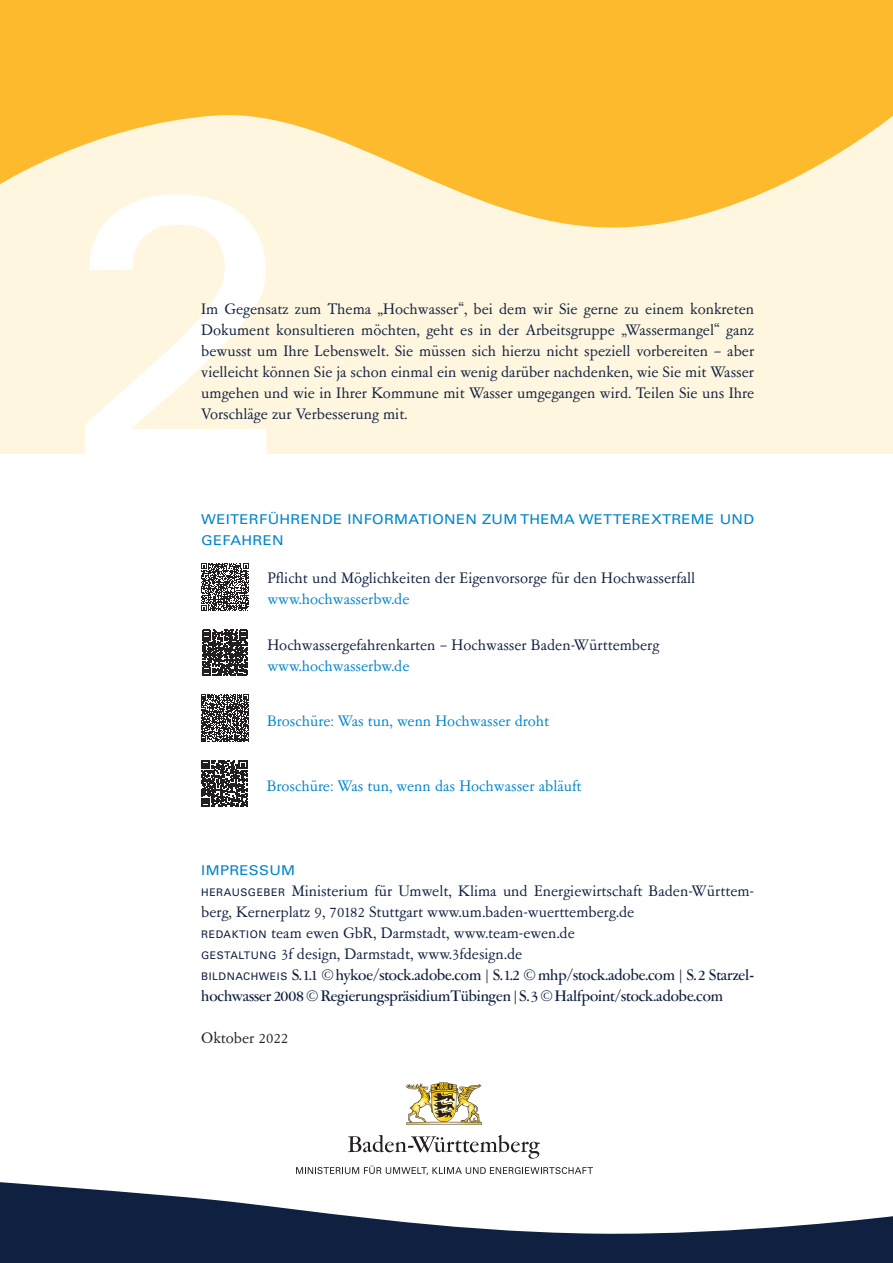
<style>
.page{position:relative;width:893px;height:1263px;background:#fff}
.page>*{position:absolute;margin:0;border:0;box-sizing:border-box;transform-origin:0 0}
.Dialogforum_Wasser_B{font:15.75px/21px "Garamont Amst SB";color:#102040}
.Dialogforum_Wasser_B-2{font:500 15.75px/21px "Garamont Amst SH";color:#102040}
.Dialogforum_Wasser_B-3{font:15.75px "Garamont Amst SB";color:#0085cb}
.Dialogforum_Wasser_B-4{font:15.75px "Garamont Amst SB";color:#231f20}
.Dialogforum_Wasser_B-5{font:13.5px/21px "Univers LT Std";letter-spacing:.02em;color:#0085cb;scale:1.1 1}
.s1{color:#0085cb}
.s2{font-family:"Univers LT Std";font-size:10.5px}
.s3{font-family:"Univers LT Std";font-weight:400;font-size:10.5px}
.s4{font-family:"Garamont Amst SB";font-weight:400}
</style>
<div class="page">
<svg style="left:0;top:227px;width:893px;height:227px;background:#fef6e0"></svg>
<svg style="left:201px;top:563px;width:48px;height:48px"></svg>
<svg style="left:202px;top:630px;width:46px;height:45px"></svg>
<svg style="left:201px;top:694px;width:48px;height:48px"></svg>
<svg style="left:201px;top:760px;width:47px;height:47px"></svg>
<svg style="left:0;top:0;width:893px;height:227px;background:#fdc95a"></svg>
<svg style="left:0;top:1182px;width:893px;height:81px;fill:#102040"></svg>
<img style="left:405px;top:1082px;width:77px;height:43px">
<svg style="left:348px;top:1135px;width:192px;height:24px"></svg>
<svg style="left:296px;top:1165px;width:297px;height:10px"></svg>
<p class="Dialogforum_Wasser_B" style="left:201px;top:299px;width:554px;text-align:justify">Im Gegensatz zum Thema „Hochwasser“, bei dem wir Sie gerne zu einem konkreten Dokument konsultieren möchten, geht es in der Arbeitsgruppe „Wassermangel“ ganz bewusst um Ihre Lebenswelt. Sie müssen sich hierzu nicht speziell vorbereiten – aber vielleicht können Sie ja schon einmal ein wenig darüber nachdenken, wie Sie mit Wasser umgehen und wie in Ihrer Kommune mit Wasser umgegangen wird. Teilen Sie uns Ihre Vorschläge zur Verbesserung mit.</p>
<p class="Dialogforum_Wasser_B-5" style="left:201px;top:508px;width:504px">WEITERFÜHRENDE INFORMATIONEN ZUM THEMA WETTEREXTREME UND<br>GEFAHREN</p>
<p class="Dialogforum_Wasser_B" style="left:267px;top:568px;width:429px">Pflicht und Möglichkeiten der Eigenvorsorge für den Hochwasserfall <span class="s1">www.hochwasserbw.de</span></p>
<h2 class="Dialogforum_Wasser_B" style="left:267px;top:635px;width:393px">Hochwassergefahrenkarten – Hochwasser Baden-Württemberg</h2>
<p class="Dialogforum_Wasser_B-3" style="left:267px;top:657px;width:144px">www.hochwasserbw.de</p>
<p class="Dialogforum_Wasser_B-3" style="left:267px;top:712px;width:284px">Broschüre: Was tun, wenn Hochwasser droht</p>
<h2 class="Dialogforum_Wasser_B-3" style="left:267px;top:777px;width:316px">Broschüre: Was tun, wenn das Hochwasser abläuft</h2>
<h2 class="Dialogforum_Wasser_B-5" style="left:201px;top:860px;width:87px">IMPRESSUM</h2>
<h2 class="Dialogforum_Wasser_B" style="left:201px;top:881px;width:554px"><span class="s2">HERAUSGEBER</span> Ministerium für Umwelt, Klima und Energiewirtschaft Baden-Württem&shy;berg, Kernerplatz 9, 70182 Stuttgart www.um.baden-wuerttemberg.de</h2>
<h2 class="Dialogforum_Wasser_B" style="left:201px;top:923px;width:375px"><span class="s2">REDAKTION</span> team ewen GbR, Darmstadt, www.team-ewen.de</h2>
<h2 class="Dialogforum_Wasser_B" style="left:201px;top:944px;width:322px"><span class="s2">GESTALTUNG</span> 3f design, Darmstadt, www.3fdesign.de</h2>
<h2 class="Dialogforum_Wasser_B-2" style="left:201px;top:965px;width:554px"><span class="s3">BILDNACHWEIS</span> S.1.1 <span class="s4">©</span>hykoe/stock.adobe.com <span class="s4">|</span> S.1.2 <span class="s4">©</span>mhp/stock.adobe.com <span class="s4">|</span> S. 2 Starzel&shy;hochwasser 2008 <span class="s4">©</span>RegierungspräsidiumTübingen <span class="s4">|</span> S. 3 <span class="s4">©</span>Halfpoint/stock.adobe.com</h2>
<h2 class="Dialogforum_Wasser_B-4" style="left:201px;top:1029px;width:88px">Oktober 2022</h2>
</div>
